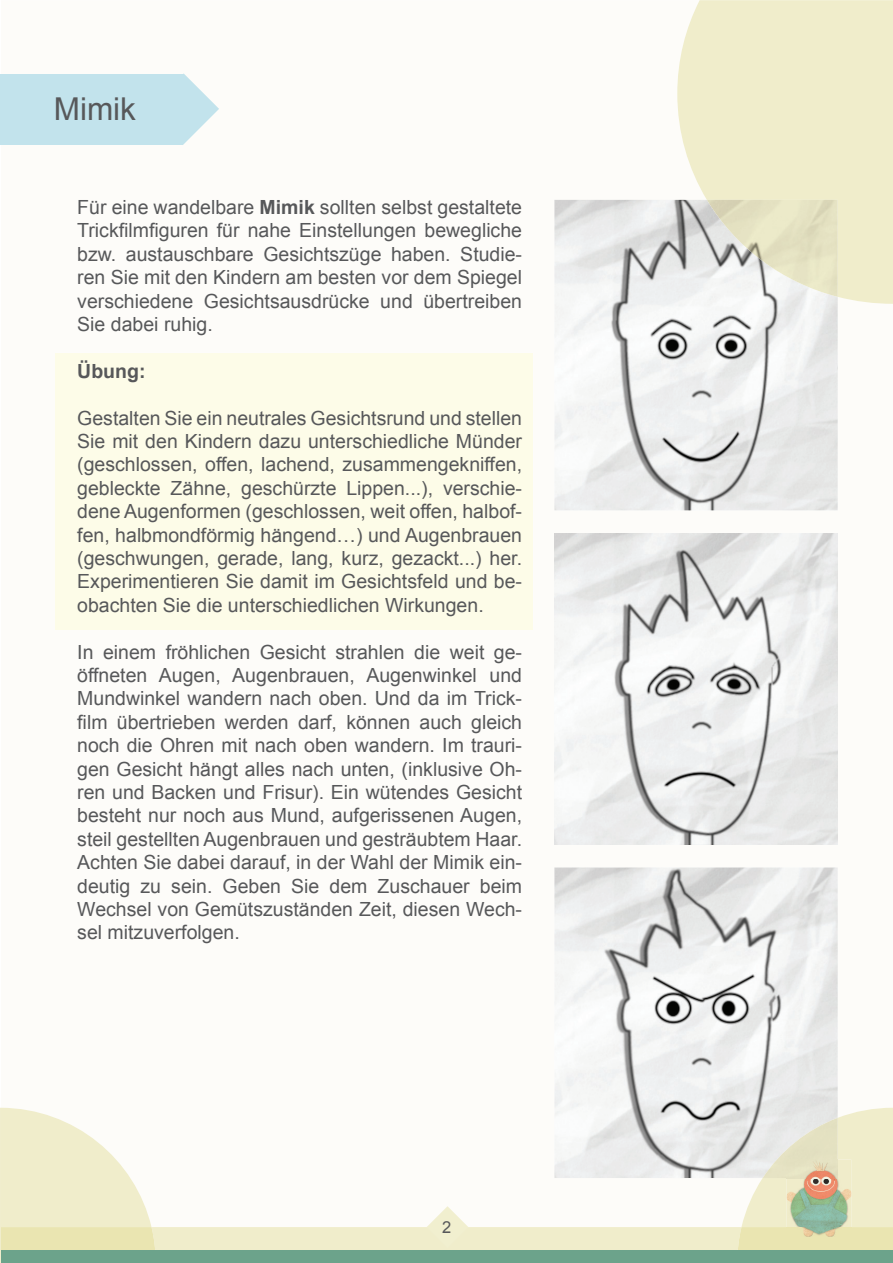
<style>
.page{position:relative;width:893px;height:1263px;background:#fff}
.page>*{position:absolute;margin:0;border:0;box-sizing:border-box;transform-origin:0 0}
.t1{font:31.5px "Arial";color:#57585a}
.t2{font:19.5px/23.4px "Arial";color:#57585a;text-align:justify}
.t3{font:700 19.5px "Arial";color:#57585a}
.t4{font:16.5px "Arial";color:#57585a}
.s1{font-weight:700}
</style>
<div class="page">
<img style="left:554px;top:200px;width:284px;height:310px">
<img style="left:554px;top:867px;width:284px;height:241px">
<svg style="left:677px;top:0;width:216px;height:304px;background:#eeebcd"></svg>
<img style="left:707px;top:200px;width:131px;height:97px">
<svg style="left:0;top:1108px;width:893px;height:155px"></svg>
<div style="left:1px;top:1250px;width:892px;height:13px;background:#6ca38b"></div>
<img style="left:787px;top:1159px;width:64px;height:77px">
<img style="left:787px;top:1159px;width:51px;height:19px">
<img style="left:554px;top:534px;width:284px;height:310px">
<div style="left:56px;top:353px;width:477px;height:276px;background:#fdfce8"></div>
<svg style="left:183px;top:73px;width:36px;height:72px"></svg>
<div style="left:1px;top:74px;width:182px;height:71px;background:#c2e3ec"></div>
<h1 class="t1" style="left:54px;top:89px;width:84px">Mimik</h1>
<p class="t2" style="left:77px;top:196px;width:446px">Für eine wandelbare <span class="s1">Mimik</span> sollten selbst gestaltete Trickfilmfiguren für nahe Einstellungen bewegliche bzw. austauschbare Gesichtszüge haben. Studie&shy;ren Sie mit den Kindern am besten vor dem Spiegel verschiedene Gesichtsausdrücke und übertreiben Sie dabei ruhig.</p>
<p class="t3" style="left:77px;top:358px;width:70px">Übung:</p>
<p class="t2" style="left:77px;top:406px;width:446px">Gestalten Sie ein neutrales Gesichtsrund und stellen Sie mit den Kindern dazu unterschiedliche Münder (geschlossen, offen, lachend, zusammengekniffen, gebleckte Zähne, geschürzte Lippen...), verschie&shy;dene Augenformen (geschlossen, weit offen, halbof&shy;fen, halbmondförmig hängend…) und Augenbrauen (geschwungen, gerade, lang, kurz, gezackt...) her.<br>Experimentieren Sie damit im Gesichtsfeld und be&shy;obachten Sie die unterschiedlichen Wirkungen.</p>
<p class="t2" style="left:77px;top:640px;width:446px">In einem fröhlichen Gesicht strahlen die weit ge&shy;öffneten Augen, Augenbrauen, Augenwinkel und Mundwinkel wandern nach oben. Und da im Trick&shy;film übertrieben werden darf, können auch gleich noch die Ohren mit nach oben wandern. Im trauri&shy;gen Gesicht hängt alles nach unten, (inklusive Oh&shy;ren und Backen und Frisur). Ein wütendes Gesicht besteht nur noch aus Mund, aufgerissenen Augen, steil gestellten Augenbrauen und gesträubtem Haar.<br>Achten Sie dabei darauf, in der Wahl der Mimik ein&shy;deutig zu sein. Geben Sie dem Zuschauer beim Wechsel von Gemütszuständen Zeit, diesen Wech&shy;sel mitzuverfolgen.</p>
<p class="t4" style="left:442px;top:1216px;width:11px">2</p>
</div>
